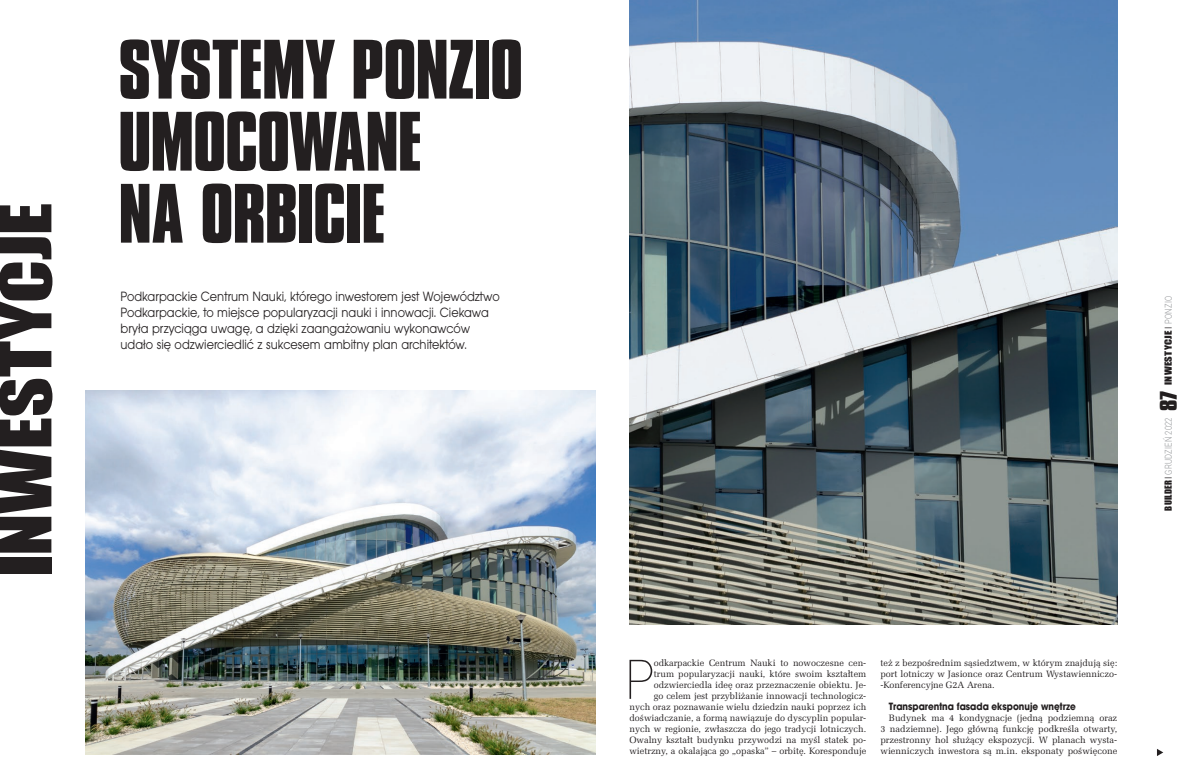
<style>
.page{position:relative;width:1191px;height:780px;background:#fff}
.page>*{position:absolute;margin:0;border:0;box-sizing:border-box;transform-origin:0 0}
.Tytul_Compacta{font:700 70px/72px "Compacta PL";letter-spacing:-.02em;color:#231f20}
.pagina_żywa{font:65px "Impact";color:#231f20;scale:1.2 1}
.tekst_inicjal{font:58.5px "Avant Gar Got Itc TEE Extr Ligh";color:#231f20}
.lead{font:14px/16px "Avant Gar Got Itc TEE";color:#231f20;scale:.9 1}
.srodtytul{font:700 11px "Avant Gar Got Itc TEE";color:#231f20;scale:.9 1}
.t1{font:300 9.5px "Roboto";letter-spacing:.035em;color:#939598;scale:.8 1}
.tekst_inicjal-2{font:9px/11px "Zapf Ellipt PL";color:#231f20;text-align:right}
.tekst{font:9px/11px "Zapf Ellipt PL";color:#231f20;text-align:justify}
.t2{font:9px "Impact";letter-spacing:.025em;color:#231f20;scale:1.2 1}
.s1{font-family:"Swis 721 Lt PL"}
.s2{font-family:"Roboto";font-weight:300;font-size:9.5px;color:#939598}
.s3{font-family:"Impact";font-weight:400;font-size:9px;color:#231f20}
.s4{font-family:"Swis 721 Lt PL";font-weight:400;font-size:9px;color:#231f20}
.s5{font-family:"Compacta PL";font-weight:700;font-size:20px;color:#231f20}
</style>
<div class="page">
<svg style="left:1157px;top:749px;width:6px;height:7px"></svg>
<img style="left:85px;top:390px;width:510px;height:364px">
<img style="left:629px;top:0;width:488px;height:624px">
<p class="pagina_żywa" style="left:-25px;top:577px;width:313px;rotate:-90deg">INWESTYCJE</p>
<p class="Tytul_Compacta" style="left:118px;top:35px;width:406px">SYSTEMY PONZIO<br>UMOCOWANE<br>NA ORBICIE</p>
<p class="lead" style="left:120px;top:288px;width:423px">Podkarpackie Centrum Nauki, którego inwestorem jest Województwo Podkarpackie, to miejsce popularyzacji nauki i innowacji. Ciekawa bryła przyciąga uwagę, a dzięki zaangażowaniu wykonawców udało się odzwierciedlić z sukcesem ambitny plan architektów.</p>
<p class="t2" style="left:1161px;top:385px;width:76px;rotate:-90deg">INWESTYCJE <span class="s1">I</span> <span class="s2">PONZIO</span></p>
<p class="t1" style="left:1161px;top:510px;width:151px;rotate:-90deg"><span class="s3">BUILDER</span> <span class="s4">I</span> GRUDZIEŃ 2022 <span class="s5">87</span></p>
<p class="tekst_inicjal-2" style="left:629px;top:657px;width:238px">odkarpackie Centrum Nauki to nowoczesne cen-<br>trum popularyzacji nauki, które swoim kształtem odzwierciedla ideę oraz przeznaczenie obiektu. Je-<br>go celem jest przybliżanie innowacji technologicz-<br>nych oraz poznawanie wielu dziedzin nauki poprzez ich doświadczanie, a formą nawiązuje do dyscyplin popular&shy;nych w regionie, zwłaszcza do jego tradycji lotniczych.<br>Owalny kształt budynku przywodzi na myśl statek po&shy;wietrzny, a okalająca go „opaska” – orbitę. Koresponduje</p>
<p class="tekst_inicjal-2" style="left:880px;top:657px;width:238px;text-align:justify">też z bezpośrednim sąsiedztwem, w którym znajdują się: port lotniczy w Jasionce oraz Centrum Wystawienniczo--Konferencyjne G2A Arena.</p>
<p class="tekst_inicjal" style="left:625px;top:647px;width:30px">P</p>
<p class="srodtytul" style="left:889px;top:699px;width:209px">Transparentna fasada eksponuje wnętrze</p>
<p class="tekst" style="left:880px;top:712px;width:238px;text-indent:9px">Budynek ma 4 kondygnacje (jedną podziemną oraz 3 nadziemne). Jego główną funkcję podkreśla otwarty, przestronny hol służący ekspozycji. W planach wysta&shy;wienniczych inwestora są m.in. eksponaty poświęcone</p>
</div>
